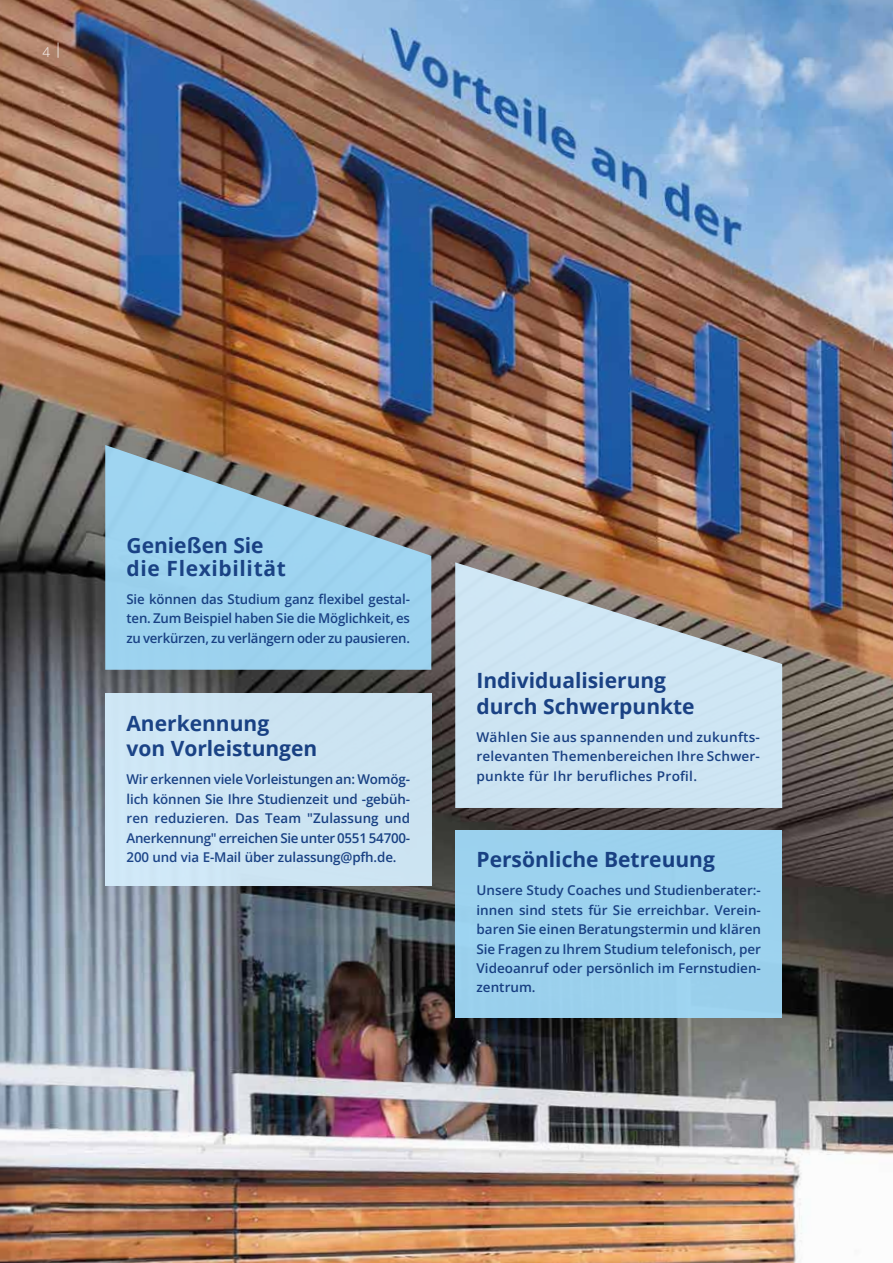
<style>
.page{position:relative;width:893px;height:1263px;background:#fff}
.page>*{position:absolute;margin:0;border:0;box-sizing:border-box;transform-origin:0 0}
.t1{font:700 21px/25.5px "Open Sans";color:#174187}
.t2{font:700 21px/22.5px "Open Sans";letter-spacing:.03em;color:#174187}
.t3{font:600 13.5px/19.5px "Open Sans";letter-spacing:-.005em;color:#174187;text-align:justify}
.t4{font:300 13.5px "Open Sans";color:#fff}
</style>
<div class="page">
<img style="left:0;top:0;width:893px;height:1263px">
<svg style="left:105px;top:445px;width:326px;height:225px;fill:#9dd2ee"></svg>
<div style="left:455px;top:830px;width:327px;height:187px;background:#9bd1ee"></div>
<svg style="left:455px;top:562px;width:327px;height:246px;fill:#cde4f2"></svg>
<div style="left:105px;top:693px;width:326px;height:192px;background:#cce4f2"></div>
<p class="t4" style="left:43px;top:43px;width:21px">4 <sup>|</sup></p>
<h1 class="t2" style="left:126px;top:534px;width:161px">Genießen Sie die Flexibilität</h1>
<p class="t3" style="left:126px;top:589px;width:285px">Sie können das Studium ganz flexibel gestal&shy;ten. Zum Beispiel haben Sie die Möglichkeit, es zu verkürzen, zu verlängern oder zu pausieren.</p>
<h1 class="t1" style="left:126px;top:710px;width:192px">Anerkennung<br>von Vorleistungen</h1>
<p class="t3" style="left:126px;top:769px;width:285px">Wir erkennen viele Vorleistungen an: Womög&shy;lich können Sie Ihre Studienzeit und -gebüh&shy;ren reduzieren. Das Team "Zulassung und Anerkennung" erreichen Sie unter 0551 54700- 200 und via E-Mail über zulassung@pfh.de.</p>
<h1 class="t1" style="left:476px;top:667px;width:220px">Individualisierung durch Schwerpunkte</h1>
<p class="t3" style="left:476px;top:727px;width:285px">Wählen Sie aus spannenden und zukunfts&shy;relevanten Themenbereichen Ihre Schwer&shy;punkte für Ihr berufliches Profil.</p>
<h1 class="t1" style="left:476px;top:846px;width:240px">Persönliche Betreuung</h1>
<p class="t3" style="left:476px;top:880px;width:286px">Unsere Study Coaches und Studienberater:- innen sind stets für Sie erreichbar. Verein&shy;baren Sie einen Beratungstermin und klären Sie Fragen zu Ihrem Studium telefonisch, per Videoanruf oder persönlich im Fernstudien&shy;zentrum.</p>
</div>
